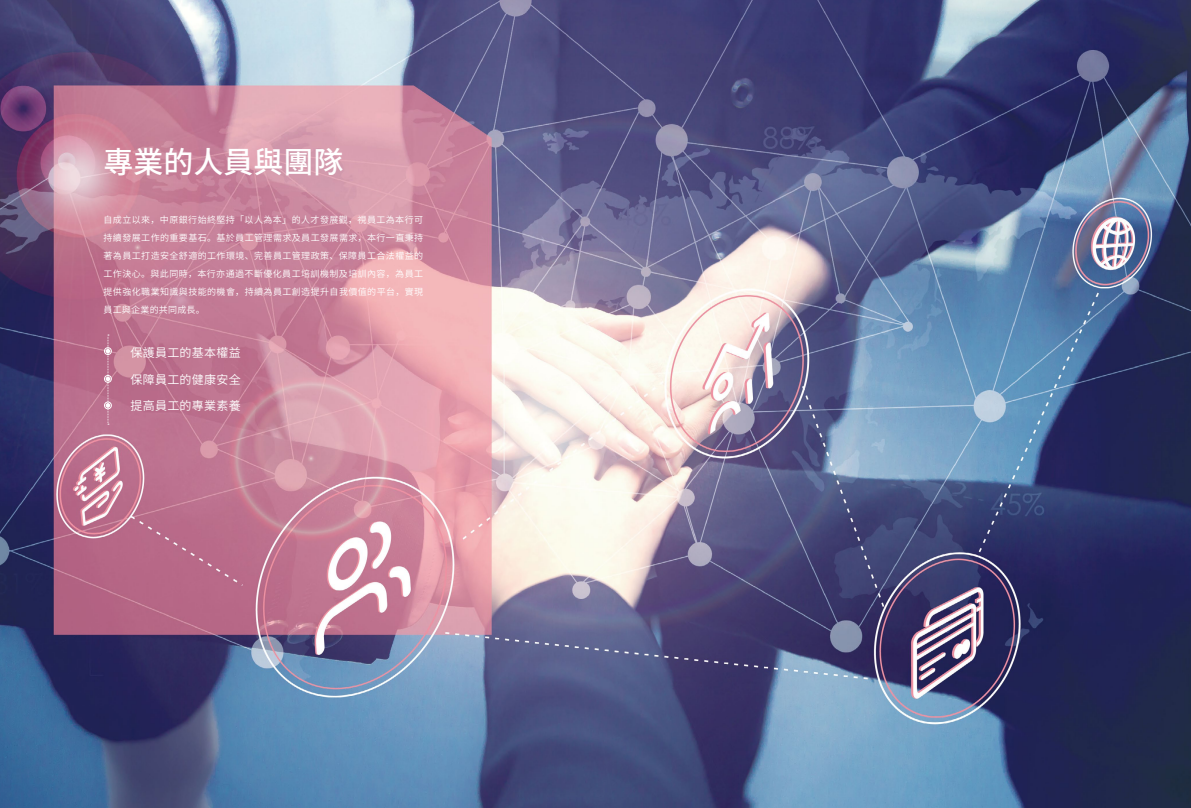
<style>
.page{position:relative;width:1191px;height:808px;background:#fff}
.page>*{position:absolute;margin:0;border:0;box-sizing:border-box;transform-origin:0 0}
.t1{font:500 30px "Source Han Sans CN";color:#fff}
.t2{font:12px "Source Han Sans CN";letter-spacing:.025em;color:#fff}
.t3{font:9px/18px "Source Han Sans CN";letter-spacing:.045em;color:#fff;text-align:justify}
</style>
<div class="page">
<img style="left:0;top:0;width:1191px;height:808px">
<div style="left:104px;top:402px;width:8px;height:7px;border:1px solid #fff;border-radius:50%"></div>
<div style="left:104px;top:375px;width:8px;height:8px;border:1px solid #fff;border-radius:50%"></div>
<div style="left:104px;top:347px;width:8px;height:8px;border:1px solid #fff;border-radius:50%"></div>
<svg style="left:106px;top:335px;width:4px;height:90px"></svg>
<h1 class="t1" style="left:104px;top:145px;width:241px">專業的人員與團隊</h1>
<p class="t3" style="left:104px;top:211px;width:321px">自成立以來，中原銀行始終堅持「以人為本」的人才發展觀，視員工為本行可持續發展工作的重要基石。基於員工管理需求及員工發展需求，本行一直秉持著為員工打造安全舒適的工作環境、完善員工管理政策、保障員工合法權益的工作決心。與此同時，本行亦通過不斷優化員工培訓機制及培訓內容，為員工提供強化職業知識與技能的機會，持續為員工創造提升自我價值的平台，實現員工與企業的共同成長。</p>
<h2 class="t2" style="left:130px;top:346px;width:112px">保護員工的基本權益</h2>
<h2 class="t2" style="left:130px;top:372px;width:112px">保障員工的健康安全</h2>
<h2 class="t2" style="left:130px;top:399px;width:112px">提高員工的專業素養</h2>
</div>
